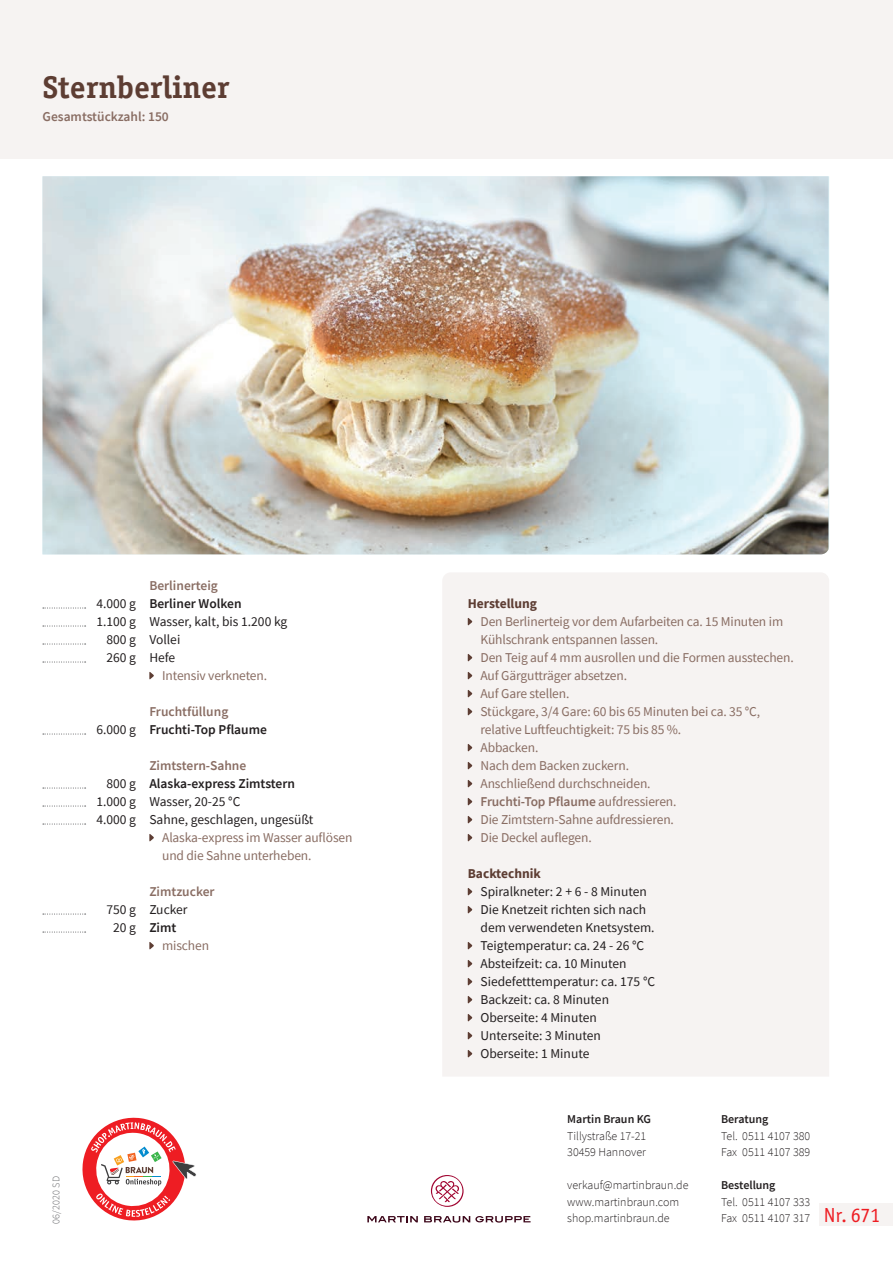
<style>
.page{position:relative;width:893px;height:1263px;background:#fff}
.page>*{position:absolute;margin:0;border:0;box-sizing:border-box;transform-origin:0 0}
.t1{font:700 31.5px "Officina Serif";color:#5d3d33}
.t2{font:21px "Officina San Itc T";color:#ee1d23}
.t3{font:13.5px/18px "Source Sans Pro";letter-spacing:-.01em;color:#896d63}
.t4{font:13.5px/18px "Source Sans Pro";color:#231f20}
.t5{font:600 13.5px "Source Sans Pro";color:#896d63}
.t6{font:600 13.5px "Source Sans Pro";color:#231f20}
.t7{font:700 13.5px "Source Sans Pro";color:#5d3d33}
.t8{font:300 12px/16.5px "Source Sans Pro";color:#231f20}
.t9{font:600 12px "Source Sans Pro";color:#231f20}
.t10{font:300 10.2px "Source Sans Pro";letter-spacing:.01em;color:#6c6d70}
.s1{font-weight:600}
</style>
<div class="page">
<div style="left:820px;top:1203px;width:73px;height:23px;background:#f6f3f2"></div>
<svg style="left:367px;top:1216px;width:51px;height:6px"></svg>
<svg style="left:424px;top:1216px;width:107px;height:6px"></svg>
<svg style="left:431px;top:1175px;width:33px;height:32px"></svg>
<svg style="left:82px;top:1118px;width:114px;height:102px"></svg>
<div style="left:0;top:0;width:893px;height:158px;background:#f6f3f2"></div>
<img style="left:43px;top:176px;width:785px;height:378px">
<svg style="left:149px;top:672px;width:5px;height:8px"></svg>
<svg style="left:149px;top:834px;width:5px;height:8px"></svg>
<svg style="left:149px;top:942px;width:5px;height:8px"></svg>
<svg style="left:43px;top:608px;width:43px;height:1px"></svg>
<svg style="left:43px;top:626px;width:43px;height:1px"></svg>
<svg style="left:43px;top:644px;width:43px;height:1px"></svg>
<svg style="left:43px;top:662px;width:43px;height:1px"></svg>
<svg style="left:43px;top:734px;width:43px;height:1px"></svg>
<svg style="left:43px;top:788px;width:43px;height:1px"></svg>
<svg style="left:43px;top:806px;width:43px;height:1px"></svg>
<svg style="left:43px;top:824px;width:43px;height:1px"></svg>
<svg style="left:43px;top:914px;width:43px;height:1px"></svg>
<svg style="left:43px;top:932px;width:43px;height:1px"></svg>
<div style="left:443px;top:573px;width:386px;height:503px;background:#f6f3f2"></div>
<svg style="left:468px;top:617px;width:5px;height:9px"></svg>
<svg style="left:468px;top:653px;width:5px;height:9px"></svg>
<svg style="left:468px;top:671px;width:5px;height:9px"></svg>
<svg style="left:468px;top:689px;width:5px;height:9px"></svg>
<svg style="left:468px;top:707px;width:5px;height:9px"></svg>
<svg style="left:468px;top:743px;width:5px;height:9px"></svg>
<svg style="left:468px;top:761px;width:5px;height:9px"></svg>
<svg style="left:468px;top:779px;width:5px;height:9px"></svg>
<svg style="left:468px;top:797px;width:5px;height:9px"></svg>
<svg style="left:468px;top:815px;width:5px;height:9px"></svg>
<svg style="left:468px;top:833px;width:5px;height:9px"></svg>
<svg style="left:468px;top:887px;width:5px;height:9px"></svg>
<svg style="left:468px;top:905px;width:5px;height:9px"></svg>
<svg style="left:468px;top:941px;width:5px;height:9px"></svg>
<svg style="left:468px;top:959px;width:5px;height:9px"></svg>
<svg style="left:468px;top:977px;width:5px;height:9px"></svg>
<svg style="left:468px;top:995px;width:5px;height:9px"></svg>
<svg style="left:468px;top:1013px;width:5px;height:9px"></svg>
<svg style="left:468px;top:1031px;width:5px;height:9px"></svg>
<svg style="left:468px;top:1049px;width:5px;height:9px"></svg>
<h1 class="t1" style="left:43px;top:68px;width:189px">Sternberliner</h1>
<p class="t5" style="left:43px;top:107px;width:128px">Gesamtstückzahl: 150</p>
<p class="t4" style="left:96px;top:595px;width:41px;text-align:right">4.000 g<br>1.100 g<br>800 g<br>260 g</p>
<p class="t4" style="left:96px;top:721px;width:41px">6.000 g</p>
<p class="t4" style="left:96px;top:775px;width:41px;text-align:justify;text-indent:10px">800 g 1.000 g 4.000 g</p>
<p class="t4" style="left:106px;top:901px;width:31px;text-align:center">750 g<br>20 g</p>
<p class="t5" style="left:149px;top:577px;width:70px">Berlinerteig</p>
<p class="t6" style="left:149px;top:595px;width:94px">Berliner Wolken</p>
<p class="t4" style="left:149px;top:613px;width:140px">Wasser, kalt, bis 1.200 kg<br>Vollei<br>Hefe</p>
<p class="t3" style="left:162px;top:667px;width:107px">Intensiv verkneten.</p>
<p class="t5" style="left:149px;top:703px;width:80px">Fruchtfüllung</p>
<p class="t6" style="left:149px;top:721px;width:119px">Fruchti-Top Pflaume</p>
<p class="t5" style="left:149px;top:757px;width:98px">Zimtstern-Sahne</p>
<p class="t6" style="left:149px;top:775px;width:147px">Alaska-express Zimtstern</p>
<p class="t4" style="left:149px;top:793px;width:166px">Wasser, 20-25 °C<br>Sahne, geschlagen, ungesüßt</p>
<p class="t3" style="left:162px;top:829px;width:192px">Alaska-express im Wasser auflösen und die Sahne unterheben.</p>
<p class="t5" style="left:149px;top:883px;width:67px">Zimtzucker</p>
<p class="t4" style="left:149px;top:901px;width:40px">Zucker</p>
<p class="t6" style="left:149px;top:919px;width:29px">Zimt</p>
<p class="t3" style="left:162px;top:937px;width:48px">mischen</p>
<p class="t10" style="left:50px;top:1224px;width:49px;rotate:-90deg">06/2020 SD</p>
<p class="t7" style="left:468px;top:595px;width:71px">Herstellung</p>
<p class="t3" style="left:480px;top:613px;width:315px">Den Berlinerteig vor dem Aufarbeiten ca. 15 Minuten im Kühlschrank entspannen lassen.<br>Den Teig auf 4 mm ausrollen und die Formen ausstechen.<br>Auf Gärgutträger absetzen.<br>Auf Gare stellen.<br>Stückgare, 3/4 Gare: 60 bis 65 Minuten bei ca. 35 °C, relative Luftfeuchtigkeit: 75 bis 85 %.<br>Abbacken.<br>Nach dem Backen zuckern.<br>Anschließend durchschneiden.<br><span class="s1">Fruchti-Top Pflaume</span> aufdressieren.<br>Die Zimtstern-Sahne aufdressieren.<br>Die Deckel auflegen.</p>
<p class="t7" style="left:468px;top:865px;width:75px">Backtechnik</p>
<p class="t4" style="left:480px;top:883px;width:176px">Spiralkneter: 2 + 6 - 8 Minuten<br>Die Knetzeit richten sich nach dem verwendeten Knetsystem.<br>Teigtemperatur: ca. 24 - 26 °C<br>Absteifzeit: ca. 10 Minuten<br>Siedefetttemperatur: ca. 175 °C<br>Backzeit: ca. 8 Minuten<br>Oberseite: 4 Minuten<br>Unterseite: 3 Minuten<br>Oberseite: 1 Minute</p>
<p class="t9" style="left:567px;top:1111px;width:85px">Martin Braun KG</p>
<p class="t8" style="left:567px;top:1128px;width:81px">Tillystraße 17-21<br>30459 Hannover</p>
<p class="t8" style="left:567px;top:1177px;width:123px">verkauf@martinbraun.de www.martinbraun.com shop.martinbraun.de</p>
<p class="t9" style="left:721px;top:1111px;width:49px">Beratung</p>
<p class="t8" style="left:721px;top:1128px;width:91px">Tel. 0511 4107 380<br>Fax 0511 4107 389</p>
<p class="t9" style="left:721px;top:1177px;width:56px">Bestellung</p>
<p class="t8" style="left:721px;top:1194px;width:91px">Tel. 0511 4107 333<br>Fax 0511 4107 317</p>
<h2 class="t2" style="left:824px;top:1203px;width:58px">Nr. 671</h2>
</div>
